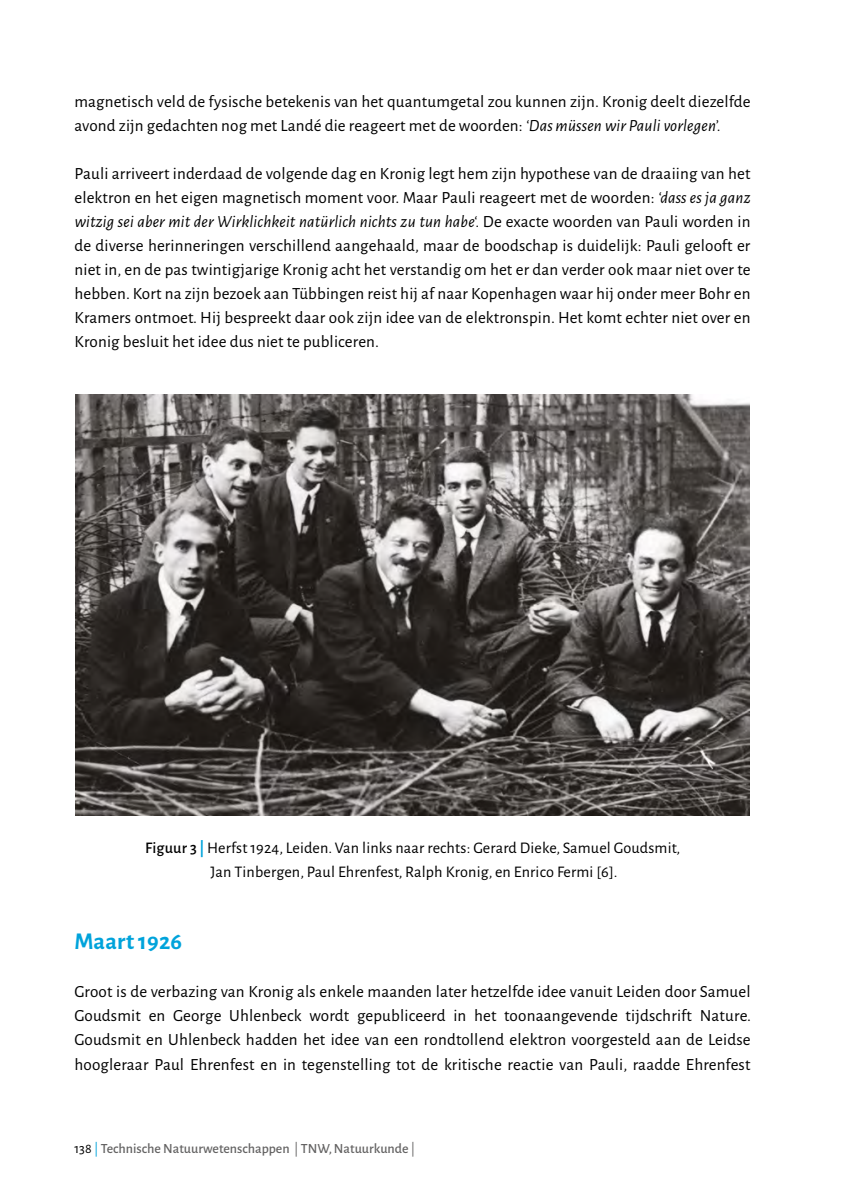
<style>
.page{position:relative;width:844px;height:1191px;background:#fff}
.page>*{position:absolute;margin:0;border:0;box-sizing:border-box;transform-origin:0 0}
.t1{font:700 24.15px "Alegreya Sans";letter-spacing:.01em;color:#00a3db}
.t2{font:17.15px/24px "Alegreya Sans";letter-spacing:.01em;color:#000;text-align:justify}
.t3{font:16.1px/24px "Alegreya Sans";letter-spacing:.01em;color:#000;text-align:center}
.t4{font:500 14px "Alegreya Sans";color:#646363}
.s1{font-style:italic}
.s2{font-weight:500}
.s3{font-weight:700;color:#00a3db}
.s4{font-weight:400;color:#000}
.s5{font-weight:400;color:#00a3db}
.s6{font-weight:400}
</style>
<div class="page">
<img style="left:75px;top:394px;width:674px;height:421px">
<p class="t2" style="left:74px;top:88px;width:677px">magnetisch veld de fysische betekenis van het quantumgetal zou kunnen zijn. Kronig deelt diezelfde avond zijn gedachten nog met Landé die reageert met de woorden: <span class="s1">‘Das müssen wir Pauli vorlegen’.</span></p>
<p class="t2" style="left:74px;top:161px;width:677px">Pauli arriveert inderdaad de volgende dag en Kronig legt hem zijn hypothese van de draaiing van het elektron en het eigen magnetisch moment voor. Maar Pauli reageert met de woorden: <span class="s1">‘dass es ja ganz witzig sei aber mit der Wirklichkeit natürlich nichts zu tun habe‘.</span> De exacte woorden van Pauli worden in de diverse herinneringen verschillend aangehaald, maar de boodschap is duidelijk: Pauli gelooft er niet in, en de pas twintigjarige Kronig acht het verstandig om het er dan verder ook maar niet over te hebben. Kort na zijn bezoek aan Tübbingen reist hij af naar Kopenhagen waar hij onder meer Bohr en Kramers ontmoet. Hij bespreekt daar ook zijn idee van de elektronspin. Het komt echter niet over en Kronig besluit het idee dus niet te publiceren.</p>
<p class="t3" style="left:145px;top:835px;width:536px"><span class="s2">Figuur 3</span> <span class="s3">|</span> Herfst 1924, Leiden. Van links naar rechts: Gerard Dieke, Samuel Goudsmit,<br>Jan Tinbergen, Paul Ehrenfest, Ralph Kronig, en Enrico Fermi [6].</p>
<h1 class="t1" style="left:74px;top:923px;width:109px">Maart 1926</h1>
<p class="t2" style="left:74px;top:979px;width:677px">Groot is de verbazing van Kronig als enkele maanden later hetzelfde idee vanuit Leiden door Samuel Goudsmit en George Uhlenbeck wordt gepubliceerd in het toonaangevende tijdschrift Nature.<br>Goudsmit en Uhlenbeck hadden het idee van een rondtollend elektron voorgesteld aan de Leidse hoogleraar Paul Ehrenfest en in tegenstelling tot de kritische reactie van Pauli, raadde Ehrenfest</p>
<p class="t4" style="left:74px;top:1138px;width:342px"><span class="s4">138</span> <span class="s5">|</span> Technische Natuurwetenschappen <span class="s6">|</span> TNW, Natuurkunde <span class="s6">|</span></p>
</div>
